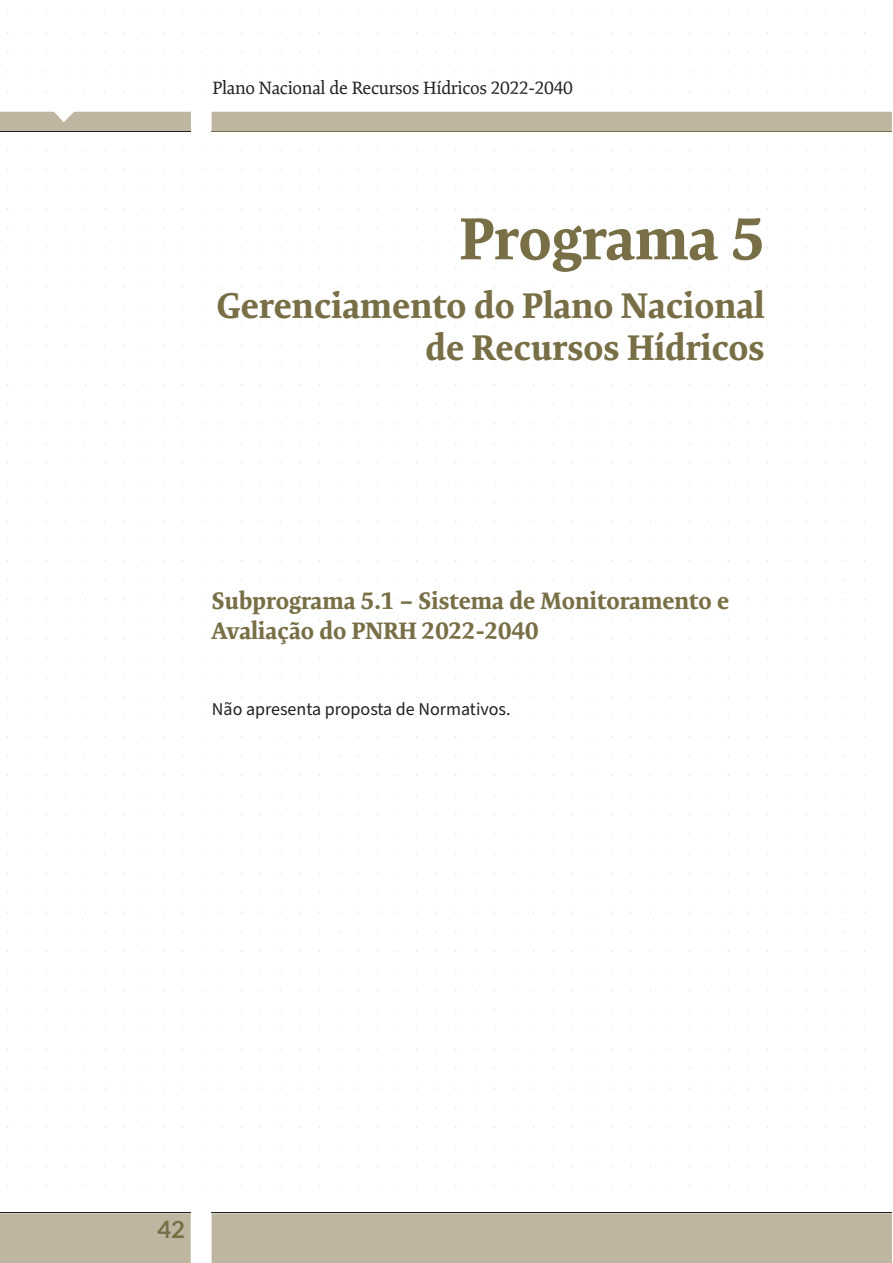
<style>
.page{position:relative;width:893px;height:1263px;background:#fff}
.page>*{position:absolute;margin:0;border:0;box-sizing:border-box;transform-origin:0 0}
.t1{font:700 60px "Expo Serif Pro";color:#786f46}
.t2{font:700 36px/42px "Expo Serif Pro";color:#786f46;text-align:right}
.t3{font:700 24px/30px "Expo Serif Pro";color:#786f46}
.t4{font:700 24px "Lato";color:#786f46}
.t5{font:18px "Expo Serif Pro";letter-spacing:-.02em;color:#231f20}
.t6{font:18px "Source Sans Pro";color:#231f20}
</style>
<div class="page">
<div style="left:212px;top:1213px;width:680px;height:50px;background:#beb6a1"></div>
<hr style="left:212px;top:1212px;width:680px;height:1px;background:#231f20">
<div style="left:0;top:1213px;width:191px;height:50px;background:#beb6a1"></div>
<hr style="left:0;top:1212px;width:191px;height:1px;background:#231f20">
<svg style="left:0;top:111px;width:191px;height:20px;background:#c2baa7"></svg>
<hr style="left:0;top:131px;width:191px;height:1px;background:#231f20">
<div style="left:212px;top:111px;width:680px;height:20px;background:#beb6a1"></div>
<hr style="left:212px;top:131px;width:680px;height:1px;background:#786f46">
<p class="t5" style="left:213px;top:77px;width:362px">Plano Nacional de Recursos Hídricos 2022-2040</p>
<p class="t1" style="left:460px;top:201px;width:306px">Programa 5</p>
<p class="t2" style="left:217px;top:285px;width:550px">Gerenciamento do Plano Nacional de Recursos Hídricos</p>
<p class="t3" style="left:212px;top:585px;width:519px">Subprograma 5.1 – Sistema de Monitoramento e<br>Avaliação do PNRH 2022-2040</p>
<p class="t6" style="left:212px;top:697px;width:300px">Não apresenta proposta de Normativos.</p>
<p class="t4" style="left:158px;top:1212px;width:29px">42</p>
</div>
